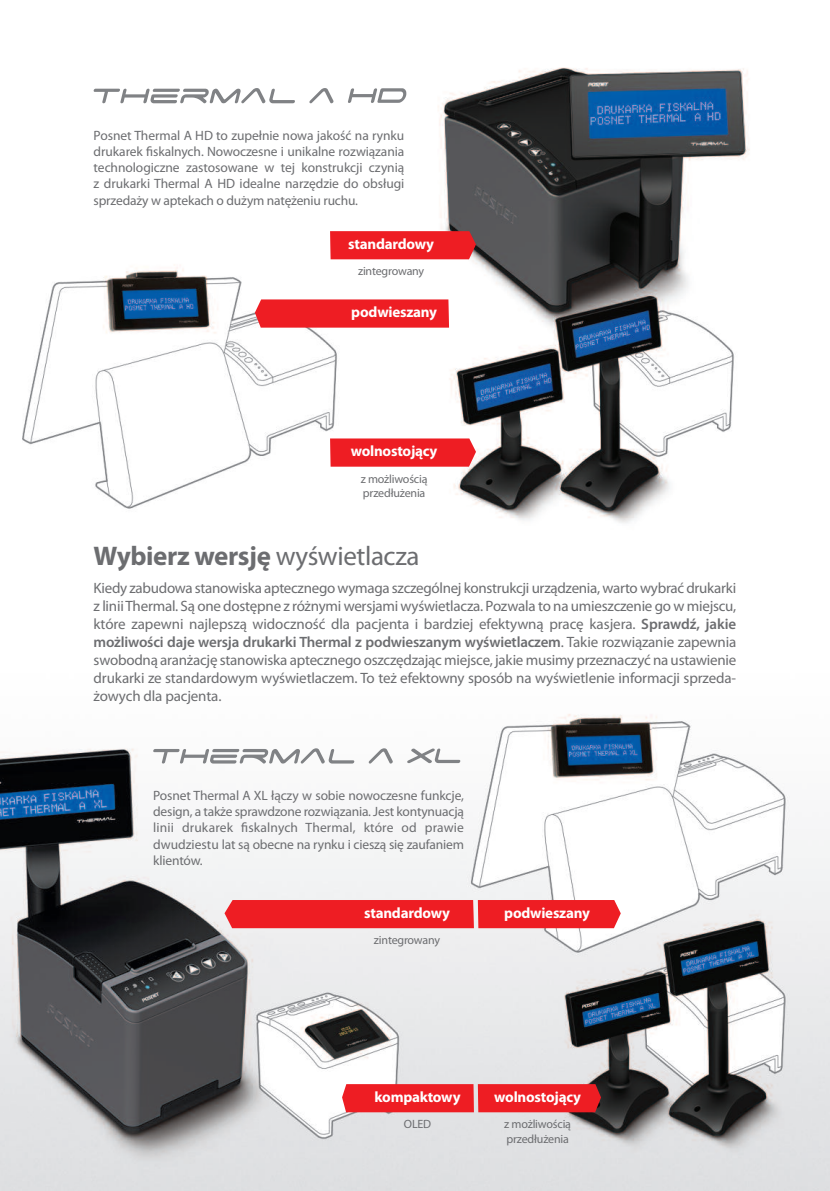
<style>
.page{position:relative;width:830px;height:1191px;background:#fff}
.page>*{position:absolute;margin:0;border:0;box-sizing:border-box;transform-origin:0 0}
.t1{font:700 27px "Myriad Pro";letter-spacing:-.015em;color:#6c6d70}
.t2{font:15px/18px "Myriad Pro";letter-spacing:-.01em;color:#6c6d70;text-align:justify}
.t3{font:700 15px "Myriad Pro";letter-spacing:-.015em;color:#fff}
.t4{font:13.5px/16.2px "Myriad Pro";letter-spacing:-.015em;color:#6c6d70;text-align:justify}
.t5{font:12px/14.4px "Myriad Pro";letter-spacing:-.015em;color:#6c6d70}
.s1{font-weight:400}
.s2{font-weight:600}
</style>
<div class="page">
<img style="left:0;top:67px;width:829px;height:1124px">
<svg style="left:309px;top:88px;width:24px;height:15px"></svg>
<svg style="left:348px;top:88px;width:58px;height:15px"></svg>
<svg style="left:94px;top:88px;width:201px;height:15px"></svg>
<svg style="left:368px;top:748px;width:24px;height:15px"></svg>
<svg style="left:153px;top:748px;width:201px;height:15px"></svg>
<svg style="left:407px;top:748px;width:53px;height:15px"></svg>
<svg style="left:255px;top:299px;width:194px;height:29px;background:#ee262c"></svg>
<div style="left:330px;top:231px;width:146px;height:28px;background:#ee1d23"></div>
<div style="left:224px;top:900px;width:396px;height:28px;background:#ee1d23"></div>
<svg style="left:342px;top:1084px;width:258px;height:28px;background:#ec2328"></svg>
<svg style="left:330px;top:438px;width:146px;height:29px;background:#ee282e"></svg>
<p class="t4" style="left:94px;top:128px;width:312px">Posnet Thermal A HD to zupełnie nowa jakość na rynku drukarek fiskalnych. Nowoczesne i unikalne rozwiązania technologiczne zastosowane w tej konstrukcji czynią z drukarki Thermal A HD idealne narzędzie do obsługi sprzedaży w aptekach o dużym natężeniu ruchu.</p>
<p class="t3" style="left:348px;top:238px;width:87px">standardowy</p>
<p class="t5" style="left:358px;top:265px;width:68px">zintegrowany</p>
<p class="t3" style="left:351px;top:306px;width:87px">podwieszany</p>
<p class="t3" style="left:350px;top:445px;width:88px">wolnostojący</p>
<p class="t5" style="left:360px;top:472px;width:68px">z możliwością przedłużenia</p>
<h1 class="t1" style="left:94px;top:545px;width:327px">Wybierz wersję <span class="s1">wyświetlacza</span></h1>
<p class="t2" style="left:94px;top:580px;width:644px">Kiedy zabudowa stanowiska aptecznego wymaga szczególnej konstrukcji urządzenia, warto wybrać drukarki z liniiThermal. Są one dostępne z różnymi wersjami wyświetlacza. Pozwala to na umieszczenie go w miejscu, które zapewni najlepszą widoczność dla pacjenta i bardziej efektywną pracę kasjera. <span class="s2">Sprawdź, jakie możliwości daje wersja drukarki Thermal z podwieszanym wyświetlaczem</span>. Takie rozwiązanie zapewnia swobodną aranżację stanowiska aptecznego oszczędzając miejsce, jakie musimy przeznaczyć na ustawienie drukarki ze standardowym wyświetlaczem. To też efektowny sposób na wyświetlenie informacji sprzeda&shy;żowych dla pacjenta.</p>
<p class="t4" style="left:153px;top:788px;width:312px">Posnet Thermal A XL łączy w sobie nowoczesne funkcje, design, a także sprawdzone rozwiązania. Jest kontynuacją linii drukarek fiskalnych Thermal, które od prawie dwudziestu lat są obecne na rynku i cieszą się zaufaniem klientów.</p>
<p class="t3" style="left:364px;top:907px;width:87px">standardowy</p>
<p class="t3" style="left:504px;top:907px;width:87px">podwieszany</p>
<p class="t5" style="left:374px;top:934px;width:68px">zintegrowany</p>
<p class="t3" style="left:374px;top:1091px;width:87px">kompaktowy</p>
<p class="t5" style="left:404px;top:1118px;width:29px">OLED</p>
<p class="t3" style="left:494px;top:1091px;width:88px">wolnostojący</p>
<p class="t5" style="left:504px;top:1118px;width:68px">z możliwością przedłużenia</p>
</div>
